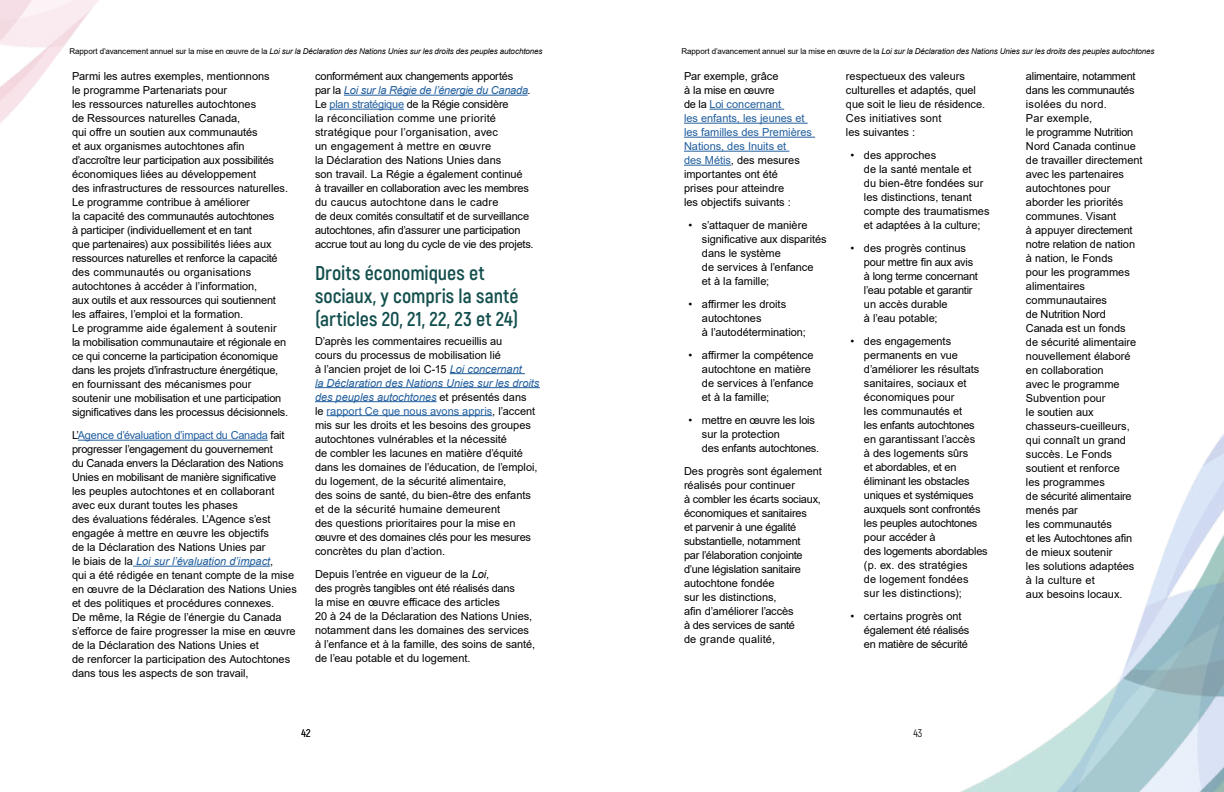
<style>
.page{position:relative;width:1224px;height:792px;background:#fff}
.page>*{position:absolute;margin:0;border:0;box-sizing:border-box;transform-origin:0 0}
.t1{font:700 20px/23px "Akrobat";color:#134f4d}
.t2{font:11px/14px "Arial";letter-spacing:-.005em;color:#000}
.t3{font:11px "Akrobat";color:#000}
.t4{font:italic 8px "Arial";letter-spacing:-.01em;color:#000}
.s1{font-style:normal}
.s2{color:#215e9e}
.s3{font-style:italic;color:#215e9e}
.s4{font-style:italic}
</style>
<div class="page">
<hr style="left:78px;top:440px;width:190px;height:1px;background:#215e9e">
<hr style="left:133px;top:566px;width:137px;height:1px;background:#215e9e">
<hr style="left:344px;top:95px;width:184px;height:1px;background:#215e9e">
<hr style="left:330px;top:109px;width:74px;height:1px;background:#215e9e">
<hr style="left:450px;top:373px;width:75px;height:1px;background:#215e9e">
<hr style="left:315px;top:387px;width:225px;height:1px;background:#215e9e">
<hr style="left:315px;top:401px;width:122px;height:1px;background:#215e9e">
<hr style="left:327px;top:415px;width:165px;height:1px;background:#215e9e">
<hr style="left:710px;top:109px;width:74px;height:1px;background:#215e9e">
<hr style="left:684px;top:123px;width:124px;height:1px;background:#215e9e">
<hr style="left:684px;top:137px;width:131px;height:1px;background:#215e9e">
<hr style="left:684px;top:151px;width:105px;height:1px;background:#215e9e">
<hr style="left:684px;top:165px;width:47px;height:1px;background:#215e9e">
<img style="left:960px;top:760px;width:58px;height:32px">
<img style="left:0;top:0;width:99px;height:123px">
<img style="left:1018px;top:434px;width:206px;height:358px">
<p class="t4" style="left:69px;top:46px;width:475px"><span class="s1">Rapport d’avancement annuel sur la mise en œuvre de la</span> Loi sur la Déclaration des Nations Unies sur les droits des peuples autochtones</p>
<p class="t4" style="left:681px;top:46px;width:475px"><span class="s1">Rapport d’avancement annuel sur la mise en œuvre de la</span> Loi sur la Déclaration des Nations Unies sur les droits des peuples autochtones</p>
<p class="t2" style="left:72px;top:69px;width:218px">Parmi les autres exemples, mentionnons<br>le programme Partenariats pour<br>les ressources naturelles autochtones<br>de Ressources naturelles Canada,<br>qui offre un soutien aux communautés<br>et aux organismes autochtones afin d’accroître leur participation aux possibilités économiques liées au développement<br>des infrastructures de ressources naturelles.<br>Le programme contribue à améliorer<br>la capacité des communautés autochtones<br>à participer (individuellement et en tant<br>que partenaires) aux possibilités liées aux ressources naturelles et renforce la capacité des communautés ou organisations autochtones à accéder à l’information,<br>aux outils et aux ressources qui soutiennent les affaires, l’emploi et la formation.<br>Le programme aide également à soutenir<br>la mobilisation communautaire et régionale en ce qui concerne la participation économique dans les projets d’infrastructure énergétique, en fournissant des mécanismes pour soutenir une mobilisation et une participation significatives dans les processus décisionnels.</p>
<p class="t2" style="left:72px;top:428px;width:226px">L’<span class="s2">Agence d’évaluation d’impact du Canada</span> fait progresser l’engagement du gouvernement<br>du Canada envers la Déclaration des Nations Unies en mobilisant de manière significative<br>les peuples autochtones et en collaborant avec eux durant toutes les phases<br>des évaluations fédérales. L’Agence s’est engagée à mettre en œuvre les objectifs<br>de la Déclaration des Nations Unies par<br>le biais de la <span class="s3">Loi sur l’évaluation d’impact</span>,<br>qui a été rédigée en tenant compte de la mise en œuvre de la Déclaration des Nations Unies et des politiques et procédures connexes.<br>De même, la Régie de l’énergie du Canada s’efforce de faire progresser la mise en œuvre de la Déclaration des Nations Unies et<br>de renforcer la participation des Autochtones dans tous les aspects de son travail,</p>
<p class="t2" style="left:315px;top:69px;width:220px">conformément aux changements apportés<br>par la <span class="s3">Loi sur la Régie de l’énergie du Canada</span>.<br>Le <span class="s2">plan stratégique</span> de la Régie considère<br>la réconciliation comme une priorité stratégique pour l’organisation, avec<br>un engagement à mettre en œuvre<br>la Déclaration des Nations Unies dans<br>son travail. La Régie a également continué<br>à travailler en collaboration avec les membres du caucus autochtone dans le cadre<br>de deux comités consultatif et de surveillance autochtones, afin d’assurer une participation accrue tout au long du cycle de vie des projets.</p>
<h1 class="t1" style="left:315px;top:261px;width:205px">Droits économiques et sociaux, y compris la santé (articles 20, 21, 22, 23 et 24)</h1>
<p class="t2" style="left:315px;top:334px;width:226px">D’après les commentaires recueillis au<br>cours du processus de mobilisation lié<br>à l’ancien projet de loi C-15 <span class="s3">Loi concernant<br>la Déclaration des Nations Unies sur les droits des peuples autochtones</span> et présentés dans<br>le <span class="s2">rapport Ce que nous avons appris</span>, l’accent mis sur les droits et les besoins des groupes autochtones vulnérables et la nécessité<br>de combler les lacunes en matière d’équité dans les domaines de l’éducation, de l’emploi, du logement, de la sécurité alimentaire,<br>des soins de santé, du bien-être des enfants et de la sécurité humaine demeurent<br>des questions prioritaires pour la mise en œuvre et des domaines clés pour les mesures concrètes du plan d’action.</p>
<p class="t2" style="left:315px;top:567px;width:222px">Depuis l’entrée en vigueur de la <span class="s4">Loi</span>,<br>des progrès tangibles ont été réalisés dans<br>la mise en œuvre efficace des articles<br>20 à 24 de la Déclaration des Nations Unies, notamment dans les domaines des services à l’enfance et à la famille, des soins de santé, de l’eau potable et du logement.</p>
<p class="t2" style="left:684px;top:69px;width:130px">Par exemple, grâce<br>à la mise en œuvre<br>de la <span class="s2">Loi concernant<br>les enfants, les jeunes et les familles des Premières<br>Nations, des Inuits et<br>des Métis</span>, des mesures importantes ont été<br>prises pour atteindre<br>les objectifs suivants :</p>
<p class="t2" style="left:702px;top:218px;width:126px;text-indent:-13px">• s’attaquer de manière significative aux disparités dans le système<br>de services à l’enfance<br>et à la famille;</p>
<p class="t2" style="left:702px;top:297px;width:105px;text-indent:-13px">• affirmer les droits autochtones<br>à l’autodétermination;</p>
<p class="t2" style="left:702px;top:348px;width:113px;text-indent:-13px">• affirmer la compétence autochtone en matière de services à l’enfance et à la famille;</p>
<p class="t2" style="left:702px;top:413px;width:119px;text-indent:-13px">• mettre en œuvre les lois sur la protection<br>des enfants autochtones.</p>
<p class="t2" style="left:684px;top:464px;width:139px">Des progrès sont également réalisés pour continuer<br>à combler les écarts sociaux, économiques et sanitaires<br>et parvenir à une égalité substantielle, notamment<br>par l’élaboration conjointe d’une législation sanitaire autochtone fondée<br>sur les distinctions,<br>afin d’améliorer l’accès<br>à des services de santé<br>de grande qualité,</p>
<p class="t2" style="left:846px;top:69px;width:141px">respectueux des valeurs culturelles et adaptés, quel que soit le lieu de résidence.<br>Ces initiatives sont<br>les suivantes :</p>
<p class="t2" style="left:864px;top:148px;width:127px;text-indent:-13px">• des approches<br>de la santé mentale et<br>du bien-être fondées sur les distinctions, tenant compte des traumatismes et adaptées à la culture;</p>
<p class="t2" style="left:864px;top:241px;width:116px;text-indent:-13px">• des progrès continus pour mettre fin aux avis à long terme concernant l’eau potable et garantir un accès durable<br>à l’eau potable;</p>
<p class="t2" style="left:864px;top:334px;width:125px;text-indent:-13px">• des engagements permanents en vue d’améliorer les résultats sanitaires, sociaux et économiques pour<br>les communautés et<br>les enfants autochtones en garantissant l’accès<br>à des logements sûrs<br>et abordables, et en éliminant les obstacles uniques et systémiques auxquels sont confrontés les peuples autochtones pour accéder à<br>des logements abordables (p. ex. des stratégies<br>de logement fondées<br>sur les distinctions);</p>
<p class="t2" style="left:864px;top:609px;width:107px;text-indent:-13px">• certains progrès ont également été réalisés en matière de sécurité</p>
<p class="t2" style="left:1026px;top:69px;width:118px">alimentaire, notamment dans les communautés isolées du nord.<br>Par exemple,<br>le programme Nutrition<br>Nord Canada continue de travailler directement avec les partenaires autochtones pour aborder les priorités communes. Visant<br>à appuyer directement notre relation de nation à nation, le Fonds<br>pour les programmes alimentaires communautaires<br>de Nutrition Nord<br>Canada est un fonds<br>de sécurité alimentaire nouvellement élaboré en collaboration<br>avec le programme<br>Subvention pour<br>le soutien aux chasseurs-cueilleurs, qui connaît un grand succès. Le Fonds soutient et renforce<br>les programmes<br>de sécurité alimentaire menés par<br>les communautés<br>et les Autochtones afin de mieux soutenir<br>les solutions adaptées à la culture et<br>aux besoins locaux.</p>
<p class="t3" style="left:302px;top:727px;width:10px">42</p>
<p class="t3" style="left:914px;top:727px;width:10px">43</p>
</div>
